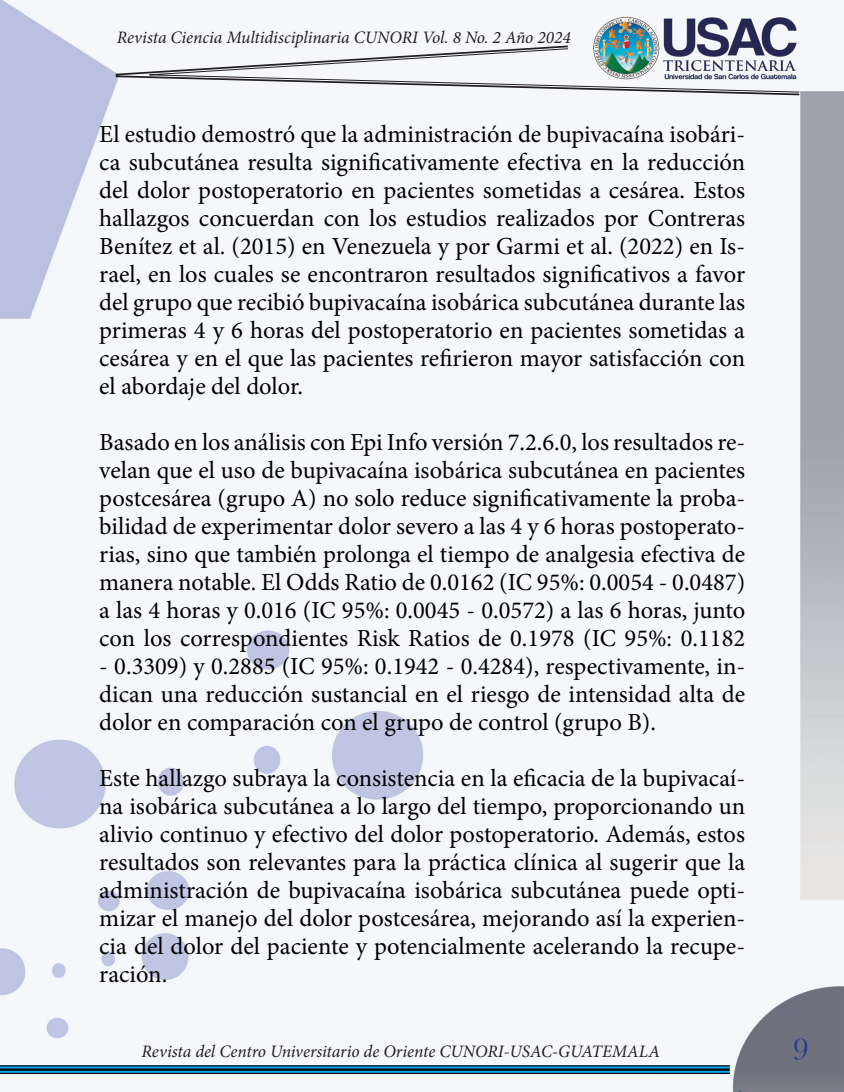
<style>
.page{position:relative;width:844px;height:1092px;background:#fff}
.page>*{position:absolute;margin:0;border:0;box-sizing:border-box;transform-origin:0 0}
.t1{font:31.5px "Bask Old Face";color:#253f8e}
.t2{font:24.5px/28px "Minion Pro";color:#000002;text-align:justify}
.t3{font:italic 17.5px "Minion Pro";letter-spacing:-.005em;color:#231f20}
</style>
<div class="page">
<img style="left:0;top:0;width:843px;height:1091px">
<svg style="left:115px;top:45px;width:685px;height:51px"></svg>
<svg style="left:0;top:1066px;width:729px;height:6px;background:#0572a0"></svg>
<hr style="left:0;top:1065px;width:729px;height:1px;background:#100c18">
<hr style="left:0;top:1068px;width:729px;height:2px;background:#100c18">
<hr style="left:0;top:1072px;width:729px;height:1px;background:#100c18">
<p class="t3" style="left:117px;top:25px;width:455px">Revista Ciencia Multidisciplinaria CUNORI Vol. 8 No. 2 Año 2024</p>
<p class="t2" style="left:99px;top:120px;width:647px">El estudio demostró que la administración de bupivacaína isobári&shy;ca subcutánea resulta significativamente efectiva en la reducción del dolor postoperatorio en pacientes sometidas a cesárea. Estos hallazgos concuerdan con los estudios realizados por Contreras Benítez et al. (2015) en Venezuela y por Garmi et al. (2022) en Is&shy;rael, en los cuales se encontraron resultados significativos a favor del grupo que recibió bupivacaína isobárica subcutánea durante las primeras 4 y 6 horas del postoperatorio en pacientes sometidas a cesárea y en el que las pacientes refirieron mayor satisfacción con el abordaje del dolor.</p>
<p class="t2" style="left:99px;top:428px;width:647px">Basado en los análisis con Epi Info versión 7.2.6.0, los resultados re&shy;velan que el uso de bupivacaína isobárica subcutánea en pacientes postcesárea (grupo A) no solo reduce significativamente la proba&shy;bilidad de experimentar dolor severo a las 4 y 6 horas postoperato&shy;rias, sino que también prolonga el tiempo de analgesia efectiva de manera notable. El Odds Ratio de 0.0162 (IC 95%: 0.0054 - 0.0487) a las 4 horas y 0.016 (IC 95%: 0.0045 - 0.0572) a las 6 horas, junto con los correspondientes Risk Ratios de 0.1978 (IC 95%: 0.1182</p>
<p class="t2" style="left:99px;top:652px;width:647px">- 0.3309) y 0.2885 (IC 95%: 0.1942 - 0.4284), respectivamente, in&shy;dican una reducción sustancial en el riesgo de intensidad alta de dolor en comparación con el grupo de control (grupo B).</p>
<p class="t2" style="left:99px;top:764px;width:647px">Este hallazgo subraya la consistencia en la eficacia de la bupivacaí&shy;na isobárica subcutánea a lo largo del tiempo, proporcionando un alivio continuo y efectivo del dolor postoperatorio. Además, estos resultados son relevantes para la práctica clínica al sugerir que la administración de bupivacaína isobárica subcutánea puede opti&shy;mizar el manejo del dolor postcesárea, mejorando así la experien&shy;cia del dolor del paciente y potencialmente acelerando la recupe&shy;ración.</p>
<p class="t3" style="left:141px;top:1039px;width:520px">Revista del Centro Universitario de Oriente CUNORI-USAC-GUATEMALA</p>
<p class="t1" style="left:792px;top:1032px;width:17px">9</p>
</div>
